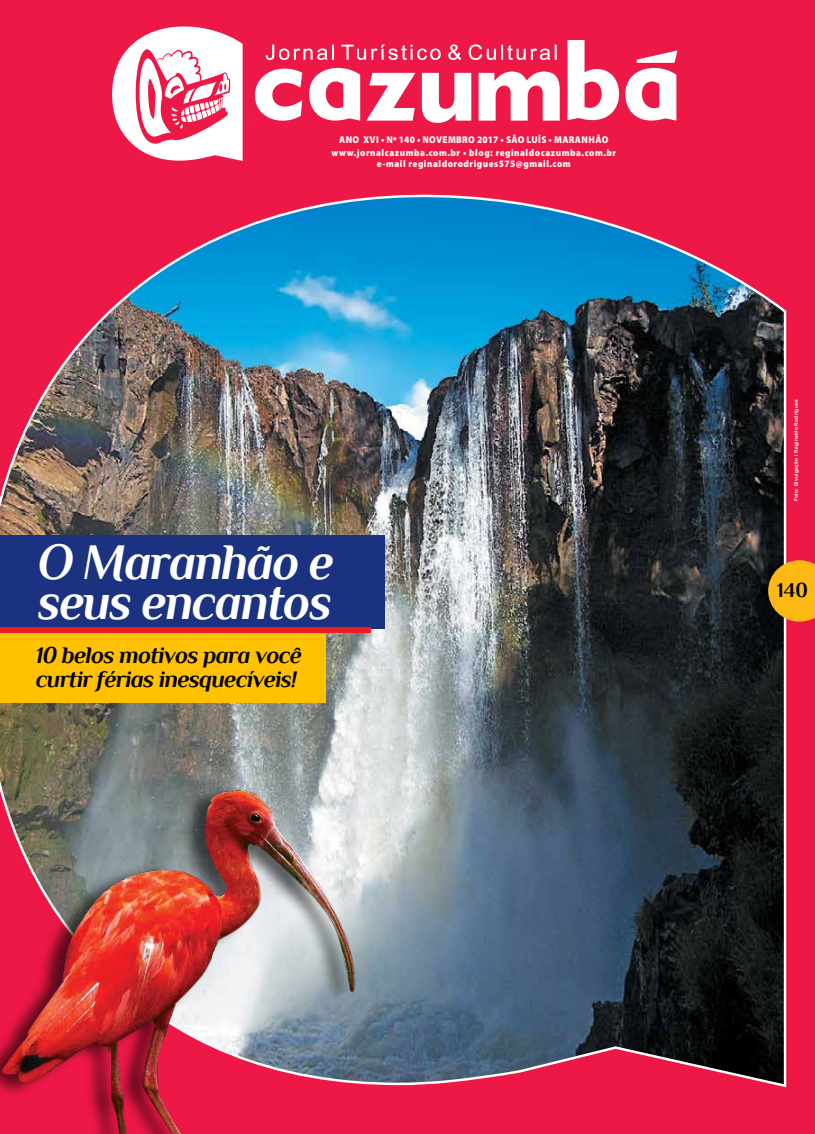
<style>
.page{position:relative;width:815px;height:1134px;background:#ed1846}
.page>*{position:absolute;margin:0;border:0;box-sizing:border-box;transform-origin:0 0}
.t1{font:italic 700 51.25px/40px "Philosopher";letter-spacing:-.03em;color:#fff;scale:.96 1}
.t2{font:italic 700 23.75px/23.8px "Philosopher";letter-spacing:-.03em;color:#000}
.t3{font:700 21.12px "Philosopher";color:#000}
.t4{font:900 9.88px "Myriad Pro";letter-spacing:.035em;color:#fff;scale:.92 1}
.t5{font:900 9.75px/11.8px "Myriad Pro";letter-spacing:.06em;color:#fff;text-align:center;scale:.92 1}
.t6{font:700 5px "Arial";letter-spacing:.05em;color:#fff}
</style>
<div class="page">
<img style="left:0;top:194px;width:787px;height:894px">
<svg style="left:768px;top:560px;width:47px;height:62px;background:#db9d15"></svg>
<svg style="left:567px;top:40px;width:52px;height:80px"></svg>
<svg style="left:625px;top:50px;width:52px;height:71px"></svg>
<svg style="left:255px;top:44px;width:305px;height:79px"></svg>
<svg style="left:112px;top:26px;width:131px;height:135px"></svg>
<img style="left:0;top:783px;width:366px;height:351px">
<div style="left:0;top:535px;width:384px;height:93px;background:#1b3281"></div>
<div style="left:0;top:631px;width:326px;height:72px;background:#ffc100"></div>
<div style="left:0;top:628px;width:370px;height:5px;background:#ed1d24"></div>
<p class="t4" style="left:339px;top:133px;width:294px">ANO XVI • Nº 140 • NOVEMBRO 2017 • SÃO LUÍS • MARANHÃO</p>
<p class="t5" style="left:331px;top:146px;width:311px">www.jornalcazumba.com.br • blog: reginaldocazumba.com.br e-mail reginaldorodrigues575@gmail.com</p>
<h1 class="t1" style="left:38px;top:542px;width:310px">O Maranhão e seus encantos</h1>
<h2 class="t2" style="left:36px;top:644px;width:268px">10 belos motivos para você curtir férias inesquecíveis!</h2>
<p class="t6" style="left:793px;top:501px;width:103px;rotate:-90deg">Foto: Divulgação / Reginaldo Rodrigues</p>
<h3 class="t3" style="left:777px;top:579px;width:32px">140</h3>
</div>
